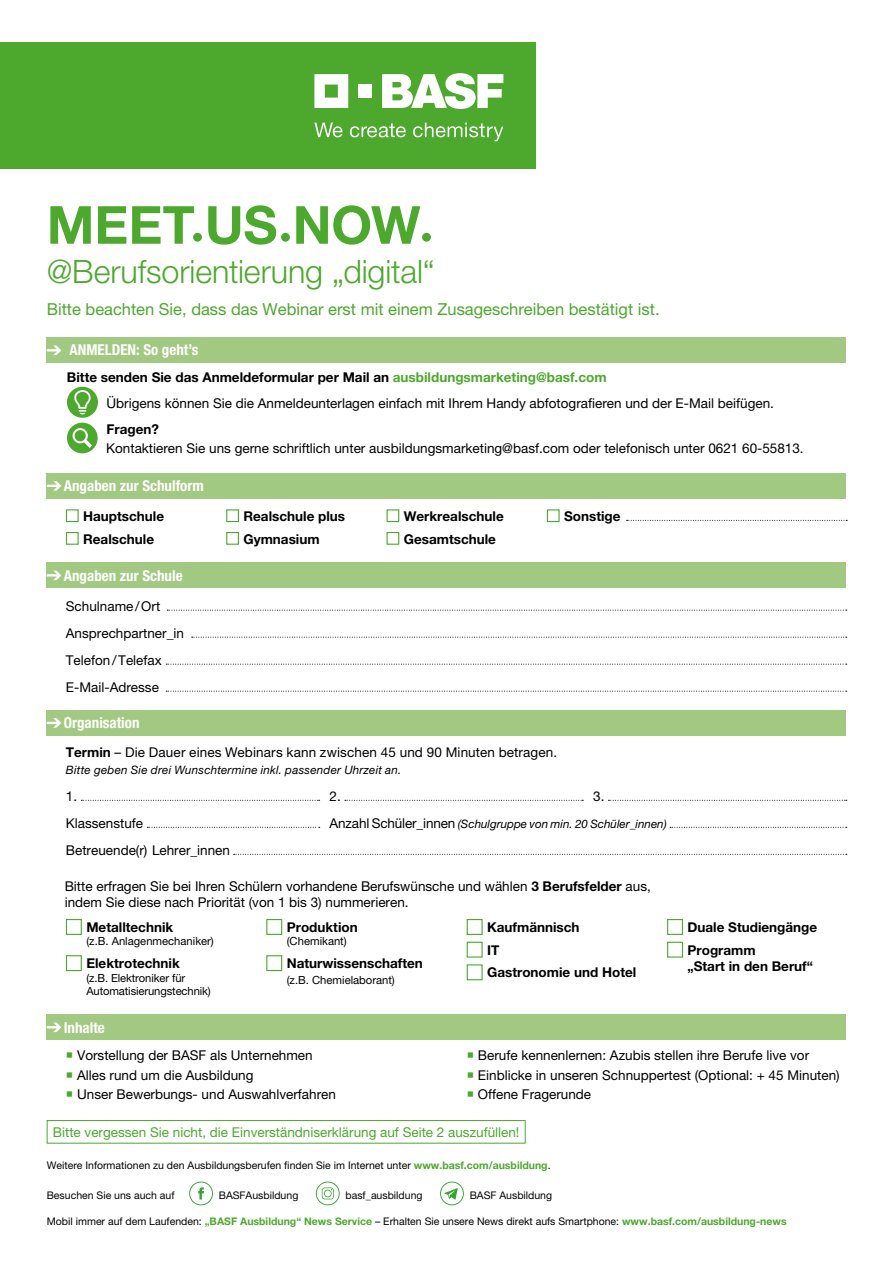
<style>
.page{position:relative;width:893px;height:1263px;background:#fff}
.page>*{position:absolute;margin:0;border:0;box-sizing:border-box;transform-origin:0 0}
.t1{font:700 52.5px "Helvetica Neue LT Pro";letter-spacing:-.005em;color:#4da82e}
.t2{font:300 32.25px "Helvetica Neue LT Pro";letter-spacing:-.005em;color:#4da82e}
.t3{font:16.5px "Helvetica Neue LT Pro";color:#4da82e}
.t4{font:700 condensed 15px "Helvetica Neue LT Pro";color:#fff}
.t5{font:13.5px/27px "Helvetica Neue LT Pro";color:#000}
.t6{font:700 13.5px/22.6px "Helvetica Neue LT Pro";color:#000}
.t7{font:13.5px "Helvetica Neue LT Pro";color:#4da82e}
.t8{font:italic 11.7px "Helvetica Neue LT Pro";letter-spacing:.015em;color:#000}
.t9{font:11.25px/13.5px "Helvetica Neue LT Pro";color:#000}
.t10{font:10.5px "Helvetica Neue LT Pro";color:#000}
.s1{font-weight:700}
.s2{font-weight:700;color:#4da82e}
.s3{font-style:normal;font-size:13.5px}
.s4{color:#4da82e}
</style>
<div class="page">
<div style="left:0;top:43px;width:536px;height:126px;background:#4da82e"></div>
<svg style="left:314px;top:74px;width:34px;height:34px"></svg>
<div style="left:359px;top:85px;width:13px;height:13px;background:#fff"></div>
<svg style="left:382px;top:73px;width:121px;height:36px"></svg>
<svg style="left:314px;top:123px;width:28px;height:14px"></svg>
<svg style="left:350px;top:123px;width:56px;height:14px"></svg>
<svg style="left:413px;top:123px;width:90px;height:18px"></svg>
<div style="left:47px;top:337px;width:799px;height:25px;background:#a2c981"></div>
<svg style="left:47px;top:346px;width:14px;height:9px"></svg>
<svg style="left:67px;top:387px;width:31px;height:66px"></svg>
<div style="left:47px;top:1014px;width:799px;height:26px;background:#a2c981"></div>
<svg style="left:47px;top:1022px;width:14px;height:10px"></svg>
<div style="left:47px;top:473px;width:799px;height:26px;background:#a2c981"></div>
<svg style="left:47px;top:481px;width:14px;height:10px"></svg>
<div style="left:66px;top:509px;width:13px;height:13px;border:1px solid #4da82e"></div>
<div style="left:66px;top:532px;width:13px;height:13px;border:1px solid #4da82e"></div>
<div style="left:226px;top:509px;width:13px;height:13px;border:1px solid #4da82e"></div>
<div style="left:226px;top:532px;width:13px;height:13px;border:1px solid #4da82e"></div>
<div style="left:387px;top:509px;width:12px;height:13px;border:1px solid #4da82e"></div>
<div style="left:387px;top:532px;width:12px;height:13px;border:1px solid #4da82e"></div>
<div style="left:547px;top:509px;width:13px;height:13px;border:1px solid #4da82e"></div>
<svg style="left:626px;top:520px;width:221px;height:1px"></svg>
<div style="left:66px;top:919px;width:16px;height:16px;border:1px solid #4da82e"></div>
<div style="left:66px;top:955px;width:16px;height:16px;border:1px solid #4da82e"></div>
<div style="left:266px;top:919px;width:16px;height:16px;border:1px solid #4da82e"></div>
<div style="left:266px;top:955px;width:16px;height:16px;border:1px solid #4da82e"></div>
<div style="left:467px;top:919px;width:16px;height:16px;border:1px solid #4da82e"></div>
<div style="left:467px;top:942px;width:16px;height:16px;border:1px solid #4da82e"></div>
<div style="left:467px;top:964px;width:16px;height:16px;border:1px solid #4da82e"></div>
<div style="left:667px;top:919px;width:16px;height:16px;border:1px solid #4da82e"></div>
<div style="left:667px;top:942px;width:16px;height:16px;border:1px solid #4da82e"></div>
<div style="left:47px;top:563px;width:799px;height:25px;background:#a2c981"></div>
<svg style="left:47px;top:570px;width:14px;height:10px"></svg>
<svg style="left:167px;top:610px;width:680px;height:1px"></svg>
<svg style="left:192px;top:637px;width:655px;height:1px"></svg>
<svg style="left:166px;top:664px;width:681px;height:1px"></svg>
<svg style="left:166px;top:691px;width:681px;height:1px"></svg>
<div style="left:47px;top:710px;width:799px;height:26px;background:#a2c981"></div>
<svg style="left:47px;top:718px;width:14px;height:10px"></svg>
<svg style="left:81px;top:800px;width:239px;height:1px"></svg>
<svg style="left:345px;top:800px;width:238px;height:1px"></svg>
<svg style="left:608px;top:800px;width:239px;height:1px"></svg>
<svg style="left:147px;top:827px;width:173px;height:1px"></svg>
<svg style="left:670px;top:827px;width:177px;height:1px"></svg>
<svg style="left:234px;top:854px;width:613px;height:1px"></svg>
<div style="left:47px;top:1120px;width:479px;height:23px;border:1px solid #4da82e"></div>
<svg style="left:189px;top:1181px;width:24px;height:24px"></svg>
<svg style="left:316px;top:1181px;width:24px;height:24px"></svg>
<svg style="left:440px;top:1181px;width:24px;height:24px"></svg>
<h1 class="t1" style="left:47px;top:193px;width:388px">MEET∙US∙NOW∙</h1>
<h2 class="t2" style="left:47px;top:252px;width:389px">@Berufsorientierung „digital“</h2>
<p class="t3" style="left:47px;top:300px;width:614px">Bitte beachten Sie, dass das Webinar erst mit einem Zusageschreiben bestätigt ist.</p>
<p class="t4" style="left:70px;top:341px;width:130px">ANMELDEN: So geht’s</p>
<p class="t5" style="left:106px;top:364px;width:669px;line-height:26px;text-indent:-40px"><span class="s1">Bitte senden Sie das Anmeldeformular per Mail an</span> <span class="s2">ausbildungsmarketing@basf.com<br></span>Übrigens können Sie die Anmeldeunterlagen einfach mit Ihrem Handy abfotografieren und der E-Mail beifügen.</p>
<p class="t6" style="left:106px;top:417px;width:54px">Fragen?</p>
<p class="t5" style="left:106px;top:435px;width:699px">Kontaktieren Sie uns gerne schriftlich unter ausbildungsmarketing@basf.com oder telefonisch unter 0621 60-55813.</p>
<p class="t4" style="left:64px;top:477px;width:141px">Angaben zur Schulform</p>
<p class="t6" style="left:83px;top:505px;width:82px">Hauptschule<br>Realschule</p>
<p class="t6" style="left:243px;top:505px;width:103px">Realschule plus<br>Gymnasium</p>
<p class="t6" style="left:404px;top:505px;width:101px">Werkrealschule<br>Gesamtschule</p>
<p class="t6" style="left:564px;top:505px;width:58px">Sonstige</p>
<p class="t4" style="left:64px;top:566px;width:120px">Angaben zur Schule</p>
<p class="t5" style="left:66px;top:592px;width:120px">Schulname/Ort<br>Ansprechpartner_in<br>Telefon/Telefax<br>E-Mail-Adresse</p>
<p class="t4" style="left:64px;top:714px;width:77px">Organisation</p>
<p class="t5" style="left:66px;top:739px;width:493px"><span class="s1">Termin</span> – Die Dauer eines Webinars kann zwischen 45 und 90 Minuten betragen.</p>
<p class="t8" style="left:66px;top:762px;width:337px">Bitte geben Sie drei Wunschtermine inkl. passender Uhrzeit an.</p>
<p class="t5" style="left:66px;top:782px;width:13px">1.</p>
<p class="t5" style="left:330px;top:782px;width:13px">2.</p>
<p class="t5" style="left:593px;top:782px;width:13px">3.</p>
<p class="t5" style="left:66px;top:809px;width:79px">Klassenstufe</p>
<p class="t8" style="left:330px;top:816px;width:339px"><span class="s3">Anzahl Schüler_innen</span> (Schulgruppe von min. 20 Schüler_innen)</p>
<p class="t5" style="left:66px;top:836px;width:166px">Betreuende(r) Lehrer_innen</p>
<p class="t5" style="left:65px;top:877px;width:588px;line-height:16.2px">Bitte erfragen Sie bei Ihren Schülern vorhandene Berufswünsche und wählen <span class="s1">3 Berufsfelder</span> aus, indem Sie diese nach Priorität (von 1 bis 3) nummerieren.</p>
<p class="t6" style="left:86px;top:915px;width:88px">Metalltechnik</p>
<p class="t9" style="left:86px;top:934px;width:129px">(z.B. Anlagenmechaniker)</p>
<p class="t6" style="left:86px;top:951px;width:95px">Elektrotechnik</p>
<p class="t9" style="left:86px;top:971px;width:126px">(z.B. Elektroniker für<br>Automatisierungstechnik)</p>
<p class="t6" style="left:287px;top:915px;width:72px">Produktion</p>
<p class="t9" style="left:287px;top:934px;width:62px">(Chemikant)</p>
<p class="t6" style="left:287px;top:951px;width:138px">Naturwissenschaften</p>
<p class="t9" style="left:287px;top:973px;width:110px">(z.B. Chemielaborant)</p>
<p class="t4" style="left:64px;top:1018px;width:43px">Inhalte</p>
<p class="t5" style="left:66px;top:1042px;width:248px"><span class="s4">○</span> Vorstellung der BASF als Unternehmen</p>
<p class="t5" style="left:66px;top:1061px;width:189px"><span class="s4">○</span> Alles rund um die Ausbildung</p>
<p class="t5" style="left:66px;top:1081px;width:271px"><span class="s4">○</span> Unser Bewerbungs- und Auswahlverfahren</p>
<p class="t6" style="left:487px;top:915px;width:151px">Kaufmännisch<br>IT<br>Gastronomie und Hotel</p>
<p class="t6" style="left:687px;top:915px;width:131px">Duale Studiengänge<br>Programm</p>
<p class="t6" style="left:687px;top:954px;width:127px">„Start in den Beruf“</p>
<p class="t5" style="left:467px;top:1042px;width:344px"><span class="s4">○</span> Berufe kennenlernen: Azubis stellen ihre Berufe live vor</p>
<p class="t5" style="left:467px;top:1061px;width:374px"><span class="s4">○</span> Einblicke in unseren Schnuppertest (Optional: + 45 Minuten)</p>
<p class="t5" style="left:467px;top:1081px;width:126px"><span class="s4">○</span> Offene Fragerunde</p>
<p class="t7" style="left:53px;top:1124px;width:468px">Bitte vergessen Sie nicht, die Einverständniserklärung auf Seite 2 auszufüllen!</p>
<p class="t10" style="left:47px;top:1159px;width:505px">Weitere Informationen zu den Ausbildungsberufen finden Sie im Internet unter <span class="s2">www.basf.com/ausbildung</span>.</p>
<p class="t10" style="left:47px;top:1189px;width:129px">Besuchen Sie uns auch auf</p>
<p class="t10" style="left:219px;top:1189px;width:81px">BASFAusbildung</p>
<p class="t10" style="left:345px;top:1189px;width:79px">basf_ausbildung</p>
<p class="t10" style="left:470px;top:1189px;width:84px">BASF Ausbildung</p>
<p class="t10" style="left:47px;top:1215px;width:741px">Mobil immer auf dem Laufenden: <span class="s2">„BASF Ausbildung“ News Service</span> – Erhalten Sie unsere News direkt aufs Smartphone: <span class="s2">www.basf.com/ausbildung-news</span></p>
</div>
